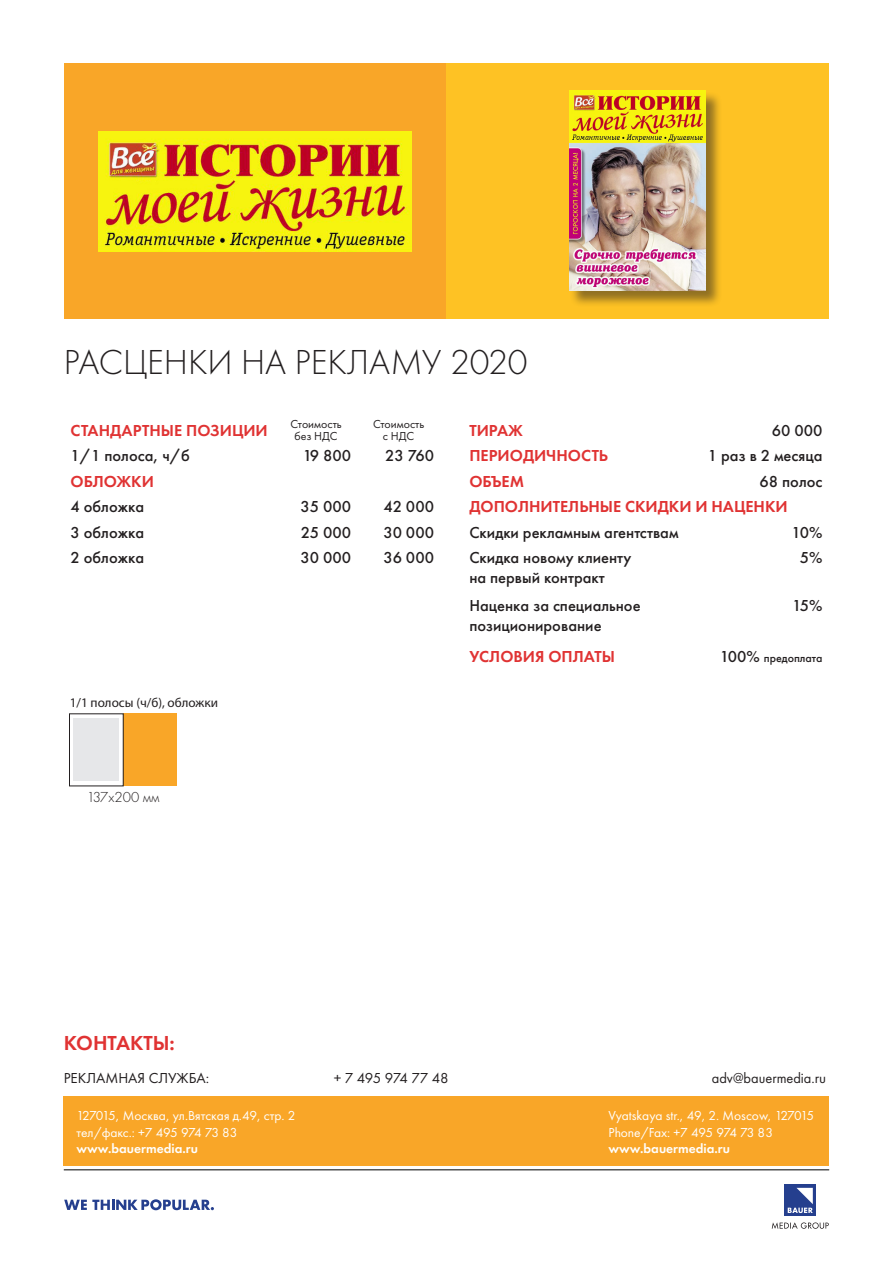
<style>
.page{position:relative;width:893px;height:1263px;background:#fff}
.page>*{position:absolute;margin:0;border:0;box-sizing:border-box;transform-origin:0 0}
.t1{font:300 36px "Futura PT";color:#231f20}
.t2{font:600 21px "Futura PT";color:#e03333}
.t3{font:500 16.5px/19.8px "Futura PT";color:#231f20}
.t4{font:600 16.5px "Futura PT";color:#e03333}
.t5{font:15px "Futura PT";color:#231f20;scale:.96 1}
.t6{font:15px "Futura PT";color:#231f20}
.t7{font:15px "Futura PT";letter-spacing:-.03em;color:#231f20}
.t8{font:300 15px "Futura PT";color:#231f20}
.t9{font:13.5px "Futura PT";color:#fff}
.t10{font:13.5px "Futura PT";letter-spacing:-.02em;color:#fff}
.t11{font:600 13.5px "Futura PT";color:#fff}
.t12{font:13.2px "Myriad Pro";color:#231f20}
.t13{font:12px "Futura PT";color:#231f20}
.t14{font:500 12px "Futura PT";color:#231f20}
.s1{font-size:16.5px}
</style>
<div class="page">
<div style="left:64px;top:64px;width:382px;height:255px;background:#f9a628"></div>
<div style="left:446px;top:64px;width:383px;height:255px;background:#fec224"></div>
<hr style="left:64px;top:1169px;width:765px;height:1px;background:#000">
<svg style="left:772px;top:1222px;width:57px;height:7px"></svg>
<div style="left:785px;top:1185px;width:31px;height:31px;background:#253f8e"></div>
<svg style="left:788px;top:1188px;width:25px;height:25px"></svg>
<svg style="left:64px;top:1199px;width:150px;height:11px"></svg>
<div style="left:64px;top:1096px;width:765px;height:70px;background:#f9a628"></div>
<div style="left:123px;top:714px;width:54px;height:72px;background:#f9a628"></div>
<div style="left:74px;top:718px;width:45px;height:63px;background:#e6e7e9"></div>
<div style="left:570px;top:91px;width:153px;height:216px;background:#231f20;opacity:.5"></div>
<img style="left:569px;top:91px;width:136px;height:199px">
<img style="left:99px;top:131px;width:312px;height:120px">
<p class="t1" style="left:64px;top:342px;width:465px">РАСЦЕНКИ НА РЕКЛАМУ 2020</p>
<p class="t4" style="left:71px;top:420px;width:199px">СТАНДАРТНЫЕ ПОЗИЦИИ</p>
<p class="t13" style="left:290px;top:417px;width:53px">Стоимость</p>
<p class="t13" style="left:294px;top:429px;width:45px">без НДС</p>
<p class="t13" style="left:373px;top:417px;width:53px">Стоимость</p>
<p class="t13" style="left:383px;top:429px;width:33px">с НДС</p>
<p class="t3" style="left:71px;top:446px;width:121px">1/1 полоса, ч/б</p>
<p class="t3" style="left:303px;top:446px;width:50px">19 800</p>
<p class="t3" style="left:385px;top:446px;width:50px">23 760</p>
<p class="t4" style="left:71px;top:471px;width:85px">ОБЛОЖКИ</p>
<p class="t3" style="left:71px;top:497px;width:75px">4 обложка</p>
<p class="t3" style="left:300px;top:497px;width:52px">35 000</p>
<p class="t3" style="left:383px;top:497px;width:52px">42 000</p>
<p class="t3" style="left:71px;top:522px;width:75px">3 обложка</p>
<p class="t3" style="left:301px;top:522px;width:52px">25 000</p>
<p class="t3" style="left:383px;top:522px;width:52px">30 000</p>
<p class="t3" style="left:71px;top:548px;width:75px">2 обложка</p>
<p class="t3" style="left:300px;top:548px;width:52px">30 000</p>
<p class="t3" style="left:383px;top:548px;width:52px">36 000</p>
<p class="t12" style="left:70px;top:696px;width:150px">1/1 полосы (ч/б), обложки</p>
<p class="t8" style="left:87px;top:789px;width:75px">137x200 мм</p>
<p class="t4" style="left:469px;top:420px;width:55px">ТИРАЖ</p>
<p class="t3" style="left:772px;top:420px;width:52px">60 000</p>
<p class="t4" style="left:469px;top:445px;width:140px">ПЕРИОДИЧНОСТЬ</p>
<p class="t3" style="left:708px;top:446px;width:116px">1 раз в 2 месяца</p>
<p class="t4" style="left:469px;top:471px;width:56px">ОБЪЕМ</p>
<p class="t3" style="left:760px;top:471px;width:64px">68 полос</p>
<p class="t4" style="left:469px;top:496px;width:320px">ДОПОЛНИТЕЛЬНЫЕ СКИДКИ И НАЦЕНКИ</p>
<p class="t3" style="left:469px;top:522px;width:211px">Скидки рекламным агентствам</p>
<p class="t3" style="left:792px;top:522px;width:32px">10%</p>
<p class="t3" style="left:469px;top:548px;width:164px">Cкидка новому клиенту</p>
<p class="t3" style="left:469px;top:568px;width:137px">на первый контракт</p>
<p class="t3" style="left:800px;top:548px;width:24px">5%</p>
<p class="t3" style="left:469px;top:596px;width:173px">Наценка за специальное позиционирование</p>
<p class="t3" style="left:792px;top:596px;width:32px">15%</p>
<p class="t4" style="left:469px;top:646px;width:147px">УСЛОВИЯ ОПЛАТЫ</p>
<p class="t14" style="left:720px;top:651px;width:104px"><span class="s1">100%</span> предоплата</p>
<p class="t2" style="left:64px;top:1030px;width:113px">КОНТАКТЫ:</p>
<p class="t6" style="left:64px;top:1069px;width:147px">РЕКЛАМНАЯ СЛУЖБА:</p>
<p class="t7" style="left:334px;top:1069px;width:116px">+ 7 495 974 77 48</p>
<p class="t5" style="left:712px;top:1069px;width:121px">adv@bauermedia.ru</p>
<p class="t9" style="left:77px;top:1108px;width:220px">127015, Москва, ул.Вятская д.49, стр. 2</p>
<p class="t10" style="left:77px;top:1124px;width:163px">тел/факс.: +7 495 974 73 83</p>
<p class="t11" style="left:77px;top:1140px;width:123px">www.bauermedia.ru</p>
<p class="t9" style="left:609px;top:1108px;width:207px">Vyatskaya str., 49, 2. Moscow, 127015</p>
<p class="t10" style="left:609px;top:1124px;width:166px">Phone/Fax: +7 495 974 73 83</p>
<p class="t11" style="left:609px;top:1140px;width:123px">www.bauermedia.ru</p>
</div>
